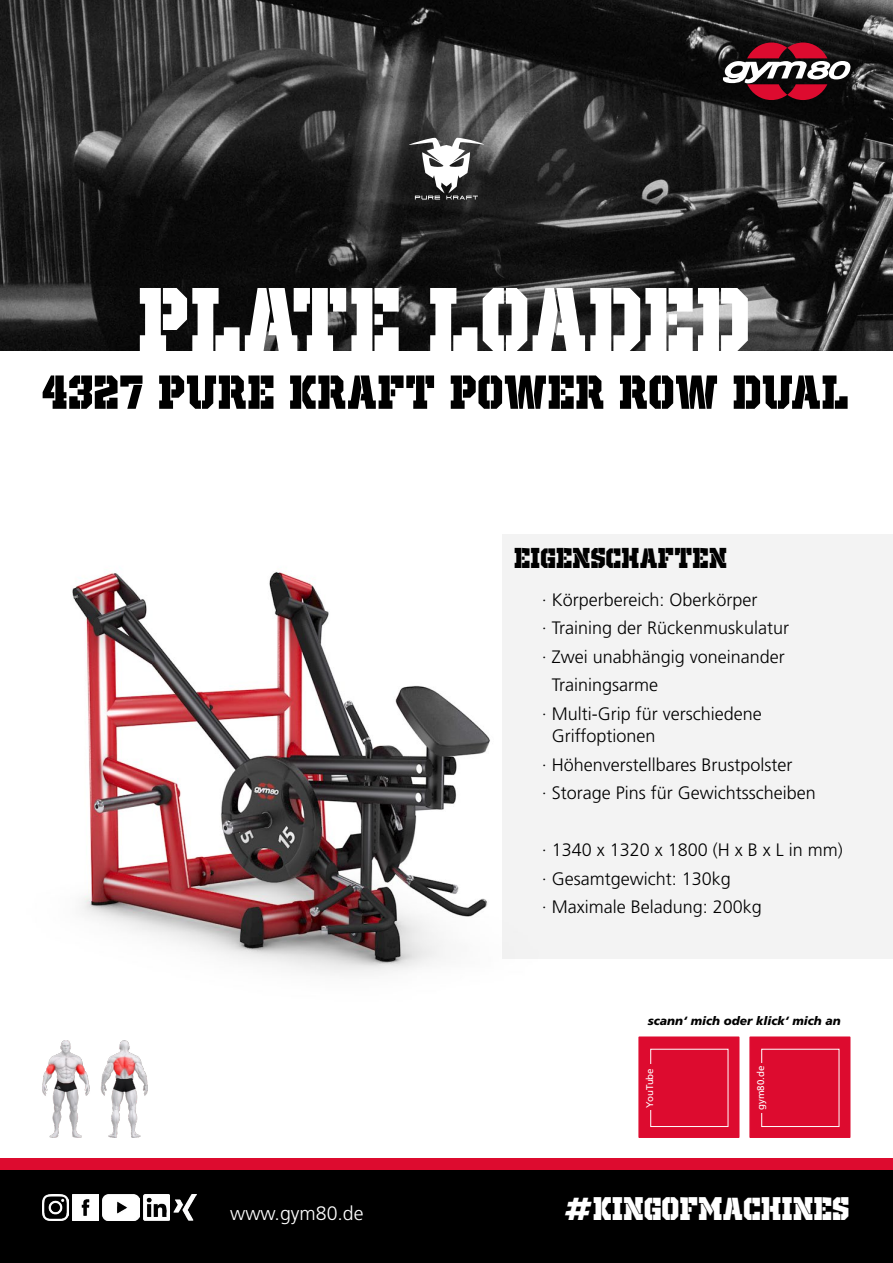
<style>
.page{position:relative;width:893px;height:1263px;background:#fff}
.page>*{position:absolute;margin:0;border:0;box-sizing:border-box;transform-origin:0 0}
.t1{font:105px "Old School United Stencil";color:#fff}
.t2{font:55.5px "Old School United Stencil";color:#000}
.t3{font:37.5px "Old School United Stencil";color:#fff}
.t4{font:33px "Old School United Stencil";color:#000}
.t5{font:300 19.5px "Frutiger LT Std";color:#fff}
.t6{font:300 18px/28.5px "Frutiger LT Std";color:#000}
.t7{font:italic 900 12px "Frutiger LT Std";color:#000}
.t8{font:9.75px "Frutiger LT Std";color:#fff}
</style>
<div class="page">
<img style="left:0;top:0;width:893px;height:350px">
<svg style="left:723px;top:43px;width:127px;height:57px"></svg>
<div style="left:0;top:1169px;width:893px;height:94px;background:#000"></div>
<img style="left:43px;top:1194px;width:26px;height:26px">
<img style="left:144px;top:1194px;width:26px;height:26px">
<img style="left:103px;top:1194px;width:37px;height:26px">
<img style="left:73px;top:1194px;width:26px;height:26px">
<img style="left:174px;top:1194px;width:22px;height:26px">
<div style="left:0;top:1158px;width:893px;height:11px;background:#dd0b2f"></div>
<img style="left:42px;top:572px;width:698px;height:515px">
<div style="left:502px;top:534px;width:391px;height:425px;background:#f3f3f3"></div>
<img style="left:43px;top:1040px;width:105px;height:98px">
<svg style="left:409px;top:138px;width:75px;height:62px"></svg>
<div style="left:638px;top:1036px;width:101px;height:102px;background:#dd0b2f;border:2px solid #dd0b2f"></div>
<div style="left:650px;top:1049px;width:78px;height:78px;border:1px solid #fff"></div>
<div style="left:643px;top:1064px;width:12px;height:46px;background:#dd0b2f"></div>
<div style="left:749px;top:1036px;width:101px;height:102px;background:#dd0b2f;border:2px solid #dd0b2f"></div>
<div style="left:761px;top:1049px;width:78px;height:78px;border:1px solid #fff"></div>
<div style="left:754px;top:1063px;width:12px;height:49px;background:#dd0b2f"></div>
<h1 class="t1" style="left:140px;top:264px;width:615px">PLATE LOADED</h1>
<h2 class="t2" style="left:43px;top:363px;width:809px">4327 PURE KRAFT POWER ROW DUAL</h2>
<h3 class="t4" style="left:515px;top:540px;width:215px">EIGENSCHAFTEN</h3>
<p class="t6" style="left:542px;top:585px;width:217px">· Körperbereich: Oberkörper</p>
<p class="t6" style="left:542px;top:614px;width:249px">· Training der Rückenmuskulatur</p>
<p class="t6" style="left:542px;top:642px;width:245px">· Zwei unabhängig voneinander</p>
<p class="t6" style="left:552px;top:671px;width:108px">Trainingsarme</p>
<p class="t6" style="left:542px;top:699px;width:221px">· Multi-Grip für verschiedene</p>
<p class="t6" style="left:542px;top:722px;width:276px;text-indent:10px">Griffoptionen<br>· Höhenverstellbares Brustpolster<br>· Storage Pins für Gewichtsscheiben</p>
<p class="t6" style="left:542px;top:836px;width:303px">· 1340 x 1320 x 1800 (H x B x L in mm) · Gesamtgewicht: 130kg<br>· Maximale Beladung: 200kg</p>
<p class="t7" style="left:648px;top:1014px;width:195px">scann‘ mich oder klick‘ mich an</p>
<p class="t8" style="left:644px;top:1107px;width:41px;rotate:-90deg">YouTube</p>
<p class="t8" style="left:755px;top:1110px;width:46px;rotate:-90deg">gym80.de</p>
<p class="t5" style="left:230px;top:1202px;width:135px">www.gym80.de</p>
<h3 class="t3" style="left:565px;top:1189px;width:287px">#KINGOFMACHINES</h3>
</div>
